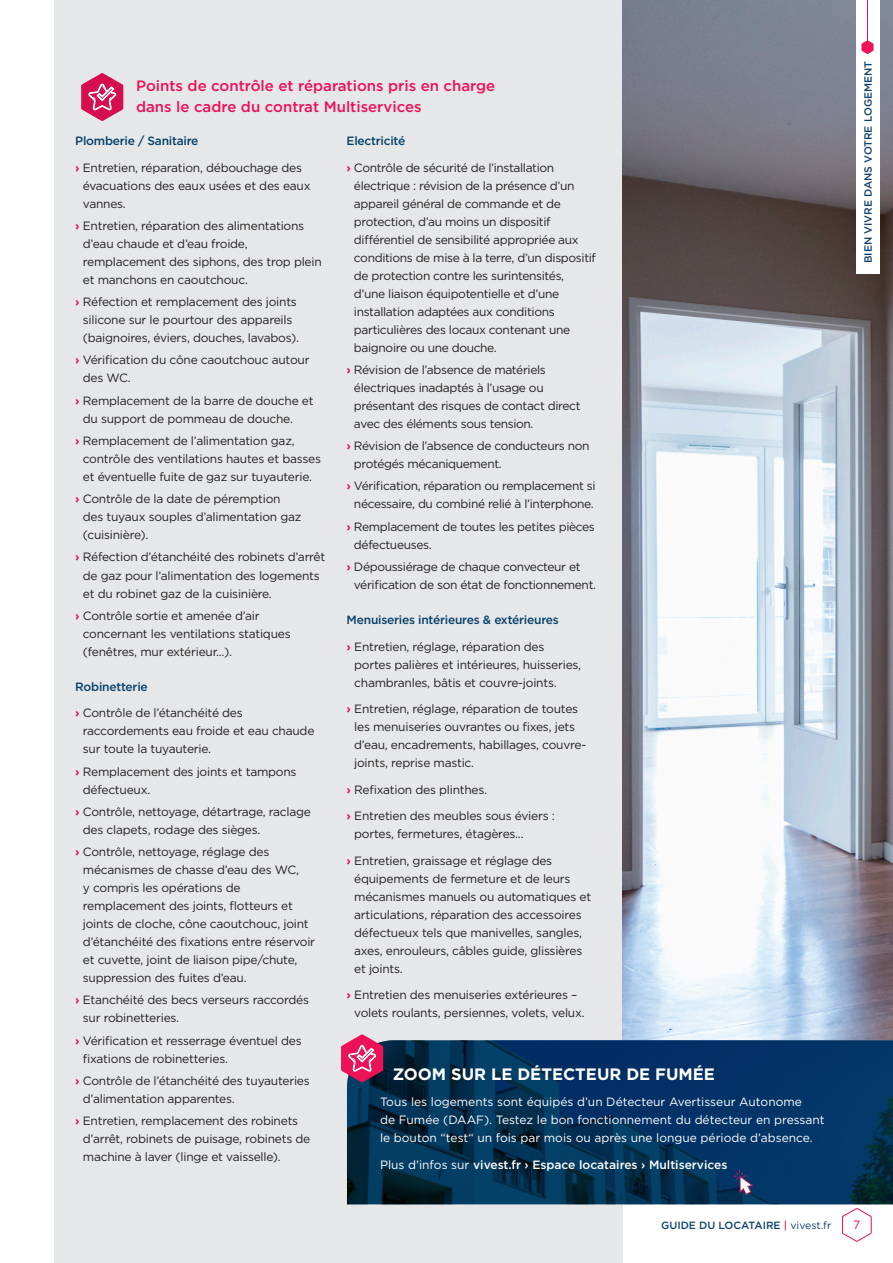
<style>
.page{position:relative;width:893px;height:1263px;background:#fff}
.page>*{position:absolute;margin:0;border:0;box-sizing:border-box;transform-origin:0 0}
.t1{font:700 16.5px "Gotham";color:#fff}
.t2{font:500 15px/21px "Gotham";color:#ed1157}
.t3{font:12px/18px "Gotham";letter-spacing:-.02em;color:#231f20}
.t4{font:12px/18px "Gotham";color:#fff}
.t5{font:500 12px "Gotham";letter-spacing:-.02em;color:#05426a}
.t6{font:500 12px "Gotham";color:#fff}
.t7{font:12px "Gotham";color:#ed1157}
.t8{font:500 10.5px "Gotham";color:#0e4270}
.s1{font-weight:700;color:#ed1157}
.s2{font-weight:400}
.s3{color:#ed1157}
</style>
<div class="page">
<div style="left:54px;top:0;width:569px;height:1263px;background:#e6e7e9"></div>
<svg style="left:81px;top:73px;width:42px;height:48px"></svg>
<img style="left:623px;top:0;width:270px;height:1040px">
<svg style="left:347px;top:1040px;width:546px;height:164px;background:#03325a"></svg>
<svg style="left:341px;top:1034px;width:42px;height:48px;background:#d94e7e"></svg>
<div style="left:856px;top:0;width:24px;height:273px;background:#fff"></div>
<svg style="left:733px;top:1170px;width:20px;height:25px"></svg>
<svg style="left:839px;top:1204px;width:36px;height:38px"></svg>
<svg style="left:861px;top:40px;width:12px;height:14px"></svg>
<hr style="left:867px;top:0;width:1px;height:46px;background:#ed1157">
<p class="t2" style="left:136px;top:75px;width:361px">Points de contrôle et réparations pris en charge dans le cadre du contrat Multiservices</p>
<p class="t5" style="left:75px;top:133px;width:125px">Plomberie / Sanitaire</p>
<p class="t3" style="left:83px;top:158px;width:229px;text-indent:-8px"><span class="s1">›</span> Entretien, réparation, débouchage des évacuations des eaux usées et des eaux vannes.</p>
<p class="t3" style="left:83px;top:216px;width:240px;text-indent:-8px"><span class="s1">›</span> Entretien, réparation des alimentations d’eau chaude et d’eau froide, remplacement des siphons, des trop plein et manchons en caoutchouc.</p>
<p class="t3" style="left:83px;top:293px;width:218px;text-indent:-8px"><span class="s1">›</span> Réfection et remplacement des joints silicone sur le pourtour des appareils (baignoires, éviers, douches, lavabos).</p>
<p class="t3" style="left:83px;top:351px;width:228px;text-indent:-8px"><span class="s1">›</span> Vérification du cône caoutchouc autour des WC.</p>
<p class="t3" style="left:83px;top:391px;width:232px;text-indent:-8px"><span class="s1">›</span> Remplacement de la barre de douche et du support de pommeau de douche.</p>
<p class="t3" style="left:83px;top:431px;width:240px;text-indent:-8px"><span class="s1">›</span> Remplacement de l’alimentation gaz, contrôle des ventilations hautes et basses et éventuelle fuite de gaz sur tuyauterie.</p>
<p class="t3" style="left:83px;top:490px;width:220px;text-indent:-8px"><span class="s1">›</span> Contrôle de la date de péremption des tuyaux souples d’alimentation gaz (cuisinière).</p>
<p class="t3" style="left:83px;top:548px;width:244px;text-indent:-8px"><span class="s1">›</span> Réfection d’étanchéité des robinets d’arrêt de gaz pour l’alimentation des logements et du robinet gaz de la cuisinière.</p>
<p class="t3" style="left:83px;top:606px;width:209px;text-indent:-8px"><span class="s1">›</span> Contrôle sortie et amenée d’air concernant les ventilations statiques (fenêtres, mur extérieur...).</p>
<p class="t5" style="left:75px;top:679px;width:74px">Robinetterie</p>
<p class="t3" style="left:83px;top:704px;width:233px;text-indent:-8px"><span class="s1">›</span> Contrôle de l’étanchéité des raccordements eau froide et eau chaude sur toute la tuyauterie.</p>
<p class="t3" style="left:83px;top:762px;width:215px;text-indent:-8px"><span class="s1">›</span> Remplacement des joints et tampons défectueux.</p>
<p class="t3" style="left:83px;top:802px;width:230px;text-indent:-8px"><span class="s1">›</span> Contrôle, nettoyage, détartrage, raclage des clapets, rodage des sièges.</p>
<p class="t3" style="left:83px;top:842px;width:234px;text-indent:-8px"><span class="s1">›</span> Contrôle, nettoyage, réglage des mécanismes de chasse d’eau des WC,<br>y compris les opérations de remplacement des joints, flotteurs et joints de cloche, cône caoutchouc, joint d’étanchéité des fixations entre réservoir et cuvette, joint de liaison pipe/chute, suppression des fuites d’eau.</p>
<p class="t3" style="left:83px;top:991px;width:228px;text-indent:-8px"><span class="s1">›</span> Etanchéité des becs verseurs raccordés sur robinetteries.</p>
<p class="t3" style="left:83px;top:1031px;width:220px;text-indent:-8px"><span class="s1">›</span> Vérification et resserrage éventuel des fixations de robinetteries.</p>
<p class="t3" style="left:83px;top:1071px;width:228px;text-indent:-8px"><span class="s1">›</span> Contrôle de l’étanchéité des tuyauteries d’alimentation apparentes.</p>
<p class="t3" style="left:83px;top:1111px;width:229px;text-indent:-8px"><span class="s1">›</span> Entretien, remplacement des robinets d’arrêt, robinets de puisage, robinets de machine à laver (linge et vaisselle).</p>
<p class="t5" style="left:347px;top:133px;width:60px">Electricité</p>
<p class="t3" style="left:354px;top:158px;width:244px;text-indent:-7px"><span class="s1">›</span> Contrôle de sécurité de l’installation électrique : révision de la présence d’un appareil général de commande et de protection, d’au moins un dispositif différentiel de sensibilité appropriée aux conditions de mise à la terre, d’un dispositif de protection contre les surintensités, d’une liaison équipotentielle et d’une installation adaptées aux conditions particulières des locaux contenant une baignoire ou une douche.</p>
<p class="t3" style="left:354px;top:360px;width:228px;text-indent:-7px"><span class="s1">›</span> Révision de l’absence de matériels électriques inadaptés à l’usage ou présentant des risques de contact direct avec des éléments sous tension.</p>
<p class="t3" style="left:354px;top:437px;width:237px;text-indent:-7px"><span class="s1">›</span> Révision de l’absence de conducteurs non protégés mécaniquement.</p>
<p class="t3" style="left:347px;top:477px;width:250px;text-align:center"><span class="s1">›</span> Vérification, réparation ou remplacement si nécessaire, du combiné relié à l’interphone.</p>
<p class="t3" style="left:354px;top:517px;width:242px;text-indent:-7px"><span class="s1">›</span> Remplacement de toutes les petites pièces défectueuses.</p>
<p class="t3" style="left:354px;top:557px;width:244px;text-indent:-7px"><span class="s1">›</span> Dépoussiérage de chaque convecteur et vérification de son état de fonctionnement.</p>
<p class="t5" style="left:347px;top:612px;width:214px">Menuiseries intérieures &amp; extérieures</p>
<p class="t3" style="left:354px;top:637px;width:228px;text-indent:-8px"><span class="s1">›</span> Entretien, réglage, réparation des portes palières et intérieures, huisseries, chambranles, bâtis et couvre-joints.</p>
<p class="t3" style="left:354px;top:699px;width:234px;text-indent:-8px"><span class="s1">›</span> Entretien, réglage, réparation de toutes les menuiseries ouvrantes ou fixes, jets d’eau, encadrements, habillages, couvre&shy;joints, reprise mastic.</p>
<p class="t3" style="left:347px;top:780px;width:142px"><span class="s1">›</span> Refixation des plinthes.</p>
<p class="t3" style="left:354px;top:806px;width:202px;text-indent:-8px"><span class="s1">›</span> Entretien des meubles sous éviers : portes, fermetures, étagères...</p>
<p class="t3" style="left:354px;top:851px;width:239px;text-indent:-8px"><span class="s1">›</span> Entretien, graissage et réglage des équipements de fermeture et de leurs mécanismes manuels ou automatiques et articulations, réparation des accessoires défectueux tels que manivelles, sangles, axes, enrouleurs, câbles guide, glissières et joints.</p>
<p class="t3" style="left:354px;top:985px;width:232px;text-indent:-8px"><span class="s1">›</span> Entretien des menuiseries extérieures – volets roulants, persiennes, volets, velux.</p>
<p class="t1" style="left:393px;top:1063px;width:324px">ZOOM SUR LE DÉTECTEUR DE FUMÉE</p>
<p class="t4" style="left:380px;top:1093px;width:446px">Tous les logements sont équipés d’un Détecteur Avertisseur Autonome<br>de Fumée (DAAF). Testez le bon fonctionnement du détecteur en pressant le bouton “test“ un fois par mois ou après une longue période d’absence.</p>
<p class="t6" style="left:380px;top:1157px;width:349px"><span class="s2">Plus d’infos sur</span> vivest.fr › Espace locataires › Multiservices</p>
<p class="t8" style="left:661px;top:1218px;width:172px">GUIDE DU LOCATAIRE <span class="s3">|</span> <span class="s2">vivest.fr</span></p>
<p class="t8" style="left:861px;top:263px;width:204px;rotate:-90deg">BIEN VIVRE DANS VOTRE LOGEMENT</p>
<p class="t7" style="left:853px;top:1216px;width:9px">7</p>
</div>
